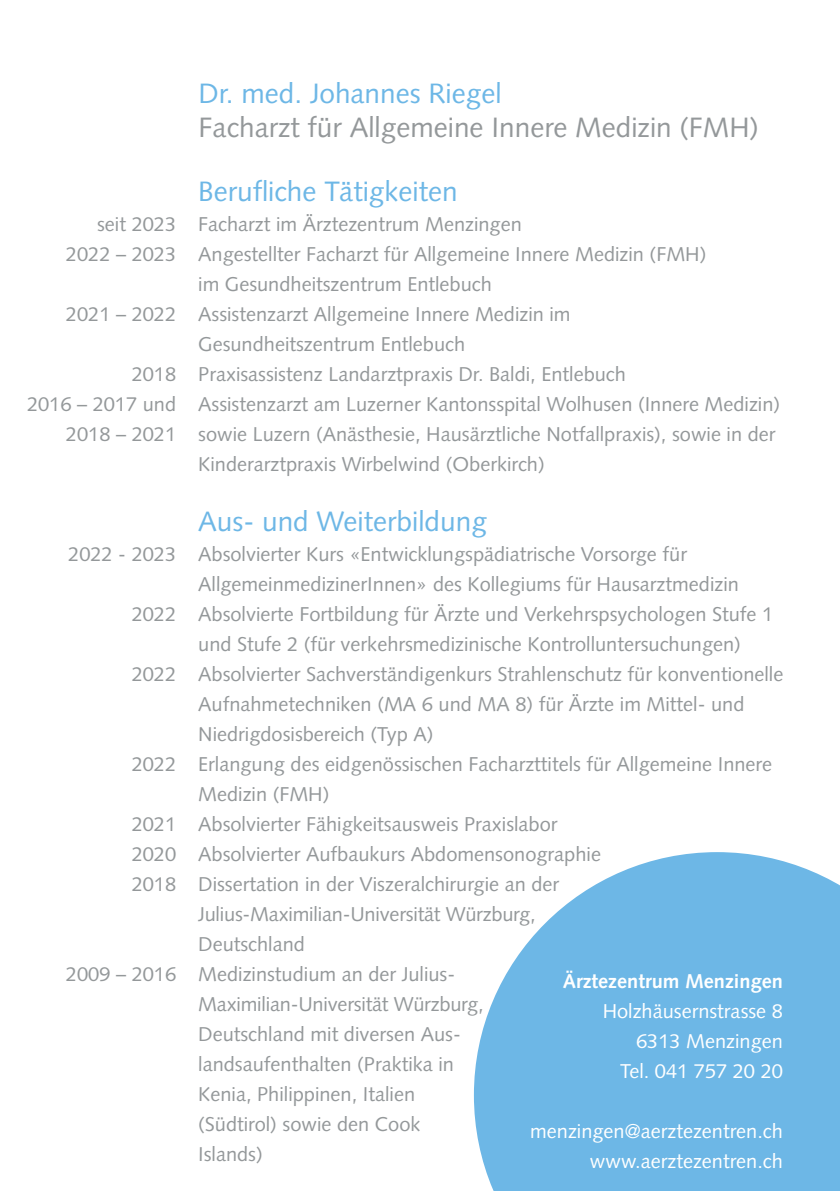
<style>
.page{position:relative;width:840px;height:1191px;background:#fff}
.page>*{position:absolute;margin:0;border:0;box-sizing:border-box;transform-origin:0 0}
.t1{font:28px "Syntax LT Std";color:#6db7e6}
.t2{font:28px "Syntax LT Std";color:#94989a}
.t3{font:20px "Syntax LT Std";color:#94989a}
.t4{font:20px/30px "Syntax LT Std";color:#fff;text-align:right}
.t5{font:700 20px "Syntax LT Std";color:#fff}
</style>
<div class="page">
<svg style="left:473px;top:852px;width:366px;height:339px;background:#7ebfe9"></svg>
<h1 class="t1" style="left:198px;top:77px;width:304px">Dr. med. Johannes Riegel</h1>
<h1 class="t2" style="left:198px;top:111px;width:561px">Facharzt für Allgemeine Innere Medizin (FMH)</h1>
<h1 class="t1" style="left:198px;top:174px;width:261px">Berufliche Tätigkeiten</h1>
<p class="t3" style="left:97px;top:212px;width:426px">seit 2023 Facharzt im Ärztezentrum Menzingen</p>
<p class="t3" style="left:66px;top:242px;width:641px">2022 – 2023 Angestellter Facharzt für Allgemeine Innere Medizin (FMH)</p>
<p class="t3" style="left:198px;top:272px;width:295px">im Gesundheitszentrum Entlebuch</p>
<p class="t3" style="left:66px;top:302px;width:506px">2021 – 2022 Assistenzarzt Allgemeine Innere Medizin im</p>
<p class="t3" style="left:198px;top:332px;width:268px">Gesundheitszentrum Entlebuch</p>
<p class="t3" style="left:132px;top:362px;width:495px">2018 Praxisassistenz Landarztpraxis Dr. Baldi, Entlebuch</p>
<p class="t3" style="left:27px;top:392px;width:754px">2016 – 2017 und Assistenzarzt am Luzerner Kantonsspital Wolhusen (Innere Medizin)</p>
<p class="t3" style="left:66px;top:422px;width:710px">2018 – 2021 sowie Luzern (Anästhesie, Hausärztliche Notfallpraxis), sowie in der</p>
<p class="t3" style="left:198px;top:452px;width:348px">Kinderarztpraxis Wirbelwind (Oberkirch)</p>
<h1 class="t1" style="left:198px;top:504px;width:290px">Aus- und Weiterbildung</h1>
<p class="t3" style="left:68px;top:542px;width:620px">2022 - 2023 Absolvierter Kurs «Entwicklungspädiatrische Vorsorge für</p>
<p class="t3" style="left:198px;top:572px;width:542px">AllgemeinmedizinerInnen» des Kollegiums für Hausarztmedizin</p>
<p class="t3" style="left:132px;top:602px;width:642px">2022 Absolvierte Fortbildung für Ärzte und Verkehrspsychologen Stufe 1</p>
<p class="t3" style="left:198px;top:632px;width:544px">und Stufe 2 (für verkehrsmedizinische Kontrolluntersuchungen)</p>
<p class="t3" style="left:132px;top:662px;width:652px">2022 Absolvierter Sachverständigenkurs Strahlenschutz für konventionelle</p>
<p class="t3" style="left:198px;top:692px;width:547px">Aufnahmetechniken (MA 6 und MA 8) für Ärzte im Mittel- und</p>
<p class="t3" style="left:198px;top:722px;width:237px">Niedrigdosisbereich (Typ A)</p>
<p class="t3" style="left:132px;top:752px;width:641px">2022 Erlangung des eidgenössischen Facharzttitels für Allgemeine Innere</p>
<p class="t3" style="left:198px;top:782px;width:133px">Medizin (FMH)</p>
<p class="t3" style="left:132px;top:812px;width:427px">2021 Absolvierter Fähigkeitsausweis Praxislabor</p>
<p class="t3" style="left:132px;top:842px;width:470px">2020 Absolvierter Aufbaukurs Abdomensonographie</p>
<p class="t3" style="left:132px;top:872px;width:429px">2018 Dissertation in der Viszeralchirurgie an der</p>
<p class="t3" style="left:198px;top:902px;width:339px">Julius-Maximilian-Universität Würzburg,</p>
<p class="t3" style="left:198px;top:932px;width:108px">Deutschland</p>
<p class="t3" style="left:66px;top:962px;width:390px">2009 – 2016 Medizinstudium an der Julius-</p>
<p class="t3" style="left:198px;top:992px;width:287px">Maximilian-Universität Würzburg,</p>
<p class="t3" style="left:198px;top:1022px;width:264px">Deutschland mit diversen Aus-</p>
<p class="t3" style="left:198px;top:1052px;width:257px">landsaufenthalten (Praktika in</p>
<p class="t3" style="left:198px;top:1082px;width:218px">Kenia, Philippinen, Italien</p>
<p class="t3" style="left:198px;top:1112px;width:224px">(Südtirol) sowie den Cook</p>
<p class="t3" style="left:198px;top:1142px;width:66px">Islands)</p>
<p class="t5" style="left:562px;top:969px;width:221px">Ärztezentrum Menzingen</p>
<p class="t4" style="left:602px;top:996px;width:182px">Holzhäusernstrasse 8<br>6313 Menzingen<br>Tel. 041 757 20 20</p>
<p class="t4" style="left:530px;top:1116px;width:254px">menzingen@aerztezentren.ch www.aerztezentren.ch</p>
</div>
